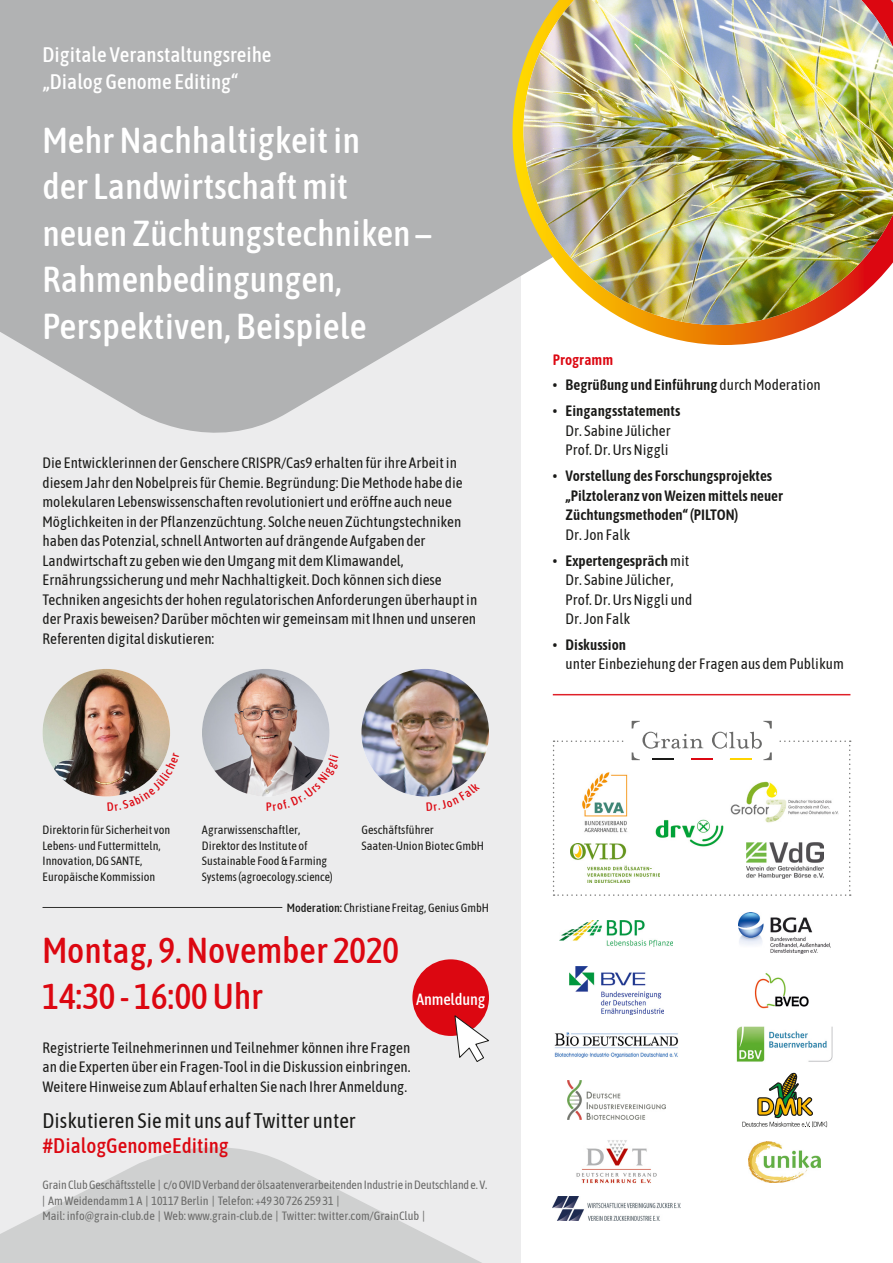
<style>
.page{position:relative;width:893px;height:1263px;background:#fff}
.page>*{position:absolute;margin:0;border:0;box-sizing:border-box;transform-origin:0 0}
.t1{font:500 36px/46.5px "Asap Condensed";color:#fff}
.t2{font:500 36px "Asap Condensed";color:#dc0711}
.t3{font:21px/25.5px "Asap Condensed";color:#1a1a18}
.t4{font:500 21px/27px "Asap Condensed";color:#fff}
.t5{font:500 16.2px "Asap Condensed";letter-spacing:-.01em;color:#fff}
.t6{font:15px/19.5px "Asap Condensed";color:#1a1a18}
.t7{font:600 15px/19.5px "Asap Condensed";color:#1a1a18}
.t8{font:600 15px "Asap Condensed";color:#dc0711}
.t9{font:12px/15.6px "Asap Condensed";color:#1a1a18}
.t10{font:12px/15.6px "Asap Condensed";color:#6a6a69}
.s1{font-weight:500}
.s2{font-weight:500;color:#dc0711}
.s3{font-weight:400}
.s4{font-weight:600}
</style>
<div class="page">
<div style="left:0;top:0;width:521px;height:1263px;background:#ececed"></div>
<svg style="left:0;top:0;width:512px;height:433px;background:#b8b9ba"></svg>
<svg style="left:0;top:1127px;width:827px;height:136px"></svg>
<svg style="left:512px;top:0;width:303px;height:345px"></svg>
<img style="left:523px;top:0;width:370px;height:325px">
<hr style="left:553px;top:694px;width:297px;height:1px;background:#dc0711">
<img style="left:43px;top:669px;width:127px;height:127px;border-radius:64px">
<img style="left:202px;top:669px;width:128px;height:127px;border-radius:64px">
<img style="left:361px;top:669px;width:128px;height:127px;border-radius:64px">
<hr style="left:43px;top:907px;width:239px;height:1px;background:#1a1a18">
<div style="left:412px;top:959px;width:77px;height:77px;background:#dc0711;border-radius:50%"></div>
<svg style="left:454px;top:1014px;width:35px;height:48px"></svg>
<svg style="left:553px;top:720px;width:298px;height:176px"></svg>
<svg style="left:570px;top:842px;width:91px;height:41px"></svg>
<img style="left:571px;top:844px;width:89px;height:38px">
<svg style="left:745px;top:842px;width:79px;height:37px"></svg>
<img style="left:746px;top:842px;width:77px;height:37px">
<img style="left:739px;top:912px;width:92px;height:42px">
<svg style="left:559px;top:920px;width:96px;height:27px"></svg>
<img style="left:560px;top:921px;width:113px;height:25px">
<svg style="left:551px;top:1196px;width:131px;height:26px"></svg>
<img style="left:553px;top:1197px;width:128px;height:23px">
<img style="left:754px;top:973px;width:55px;height:36px">
<img style="left:569px;top:967px;width:95px;height:47px">
<svg style="left:747px;top:1140px;width:75px;height:44px"></svg>
<img style="left:749px;top:1141px;width:72px;height:41px">
<img style="left:576px;top:1138px;width:81px;height:47px">
<svg style="left:742px;top:1073px;width:85px;height:54px"></svg>
<img style="left:567px;top:1080px;width:99px;height:40px">
<img style="left:554px;top:1032px;width:125px;height:25px">
<img style="left:736px;top:1026px;width:97px;height:36px">
<svg style="left:107px;top:753px;width:60px;height:44px"></svg>
<svg style="left:267px;top:754px;width:59px;height:42px"></svg>
<svg style="left:426px;top:781px;width:41px;height:16px"></svg>
<p class="t4" style="left:43px;top:41px;width:230px">Digitale Veranstaltungsreihe „Dialog Genome Editing“</p>
<p class="t1" style="left:43px;top:115px;width:390px">Mehr Nachhaltigkeit in<br>der Landwirtschaft mit neuen Züchtungstechniken –<br>Rahmenbedingungen,<br>Perspektiven, Beispiele</p>
<p class="t6" style="left:43px;top:452px;width:436px">Die Entwicklerinnen der Genschere CRISPR/Cas9 erhalten für ihre Arbeit in diesem Jahr den Nobelpreis für Chemie. Begründung: Die Methode habe die molekularen Lebenswissenschaften revolutioniert und eröffne auch neue Möglichkeiten in der Pflanzenzüchtung. Solche neuen Züchtungstechniken haben das Potenzial, schnell Antworten auf drängende Aufgaben der Landwirtschaft zu geben wie den Umgang mit dem Klimawandel, Ernährungssicherung und mehr Nachhaltigkeit. Doch können sich diese Techniken angesichts der hohen regulatorischen Anforderungen überhaupt in der Praxis beweisen? Darüber möchten wir gemeinsam mit Ihnen und unseren Referenten digital diskutieren:</p>
<p class="t9" style="left:43px;top:821px;width:129px">Direktorin für Sicherheit von<br>Lebens- und Futtermitteln,<br>Innovation, DG SANTE,<br>Europäische Kommission</p>
<p class="t9" style="left:202px;top:821px;width:132px">Agrarwissenschaftler,<br>Direktor des Institute of<br>Sustainable Food &amp; Farming<br>Systems (agroecology.science)</p>
<p class="t9" style="left:361px;top:821px;width:124px">Geschäftsführer<br>Saaten-Union Biotec GmbH</p>
<p class="t9" style="left:287px;top:899px;width:204px"><span class="s1">Moderation:</span> Christiane Freitag, Genius GmbH</p>
<p class="t2" style="left:43px;top:926px;width:358px">Montag, 9. November 2020</p>
<p class="t2" style="left:43px;top:973px;width:222px">14:30 - 16:00 Uhr</p>
<p class="t5" style="left:416px;top:988px;width:71px">Anmeldung</p>
<p class="t6" style="left:43px;top:1037px;width:369px;text-align:justify">Registrierte Teilnehmerinnen und Teilnehmer können ihre Fragen an die Experten über ein Fragen-Tool in die Diskussion einbringen.<br>Weitere Hinweise zum Ablauf erhalten Sie nach Ihrer Anmeldung.</p>
<p class="t3" style="left:43px;top:1107px;width:315px">Diskutieren Sie mit uns auf Twitter unter <span class="s2">#DialogGenomeEditing</span></p>
<p class="t10" style="left:43px;top:1177px;width:446px">Grain Club Geschäftsstelle | c/o OVID Verband der ölsaatenverarbeitenden Industrie in Deutschland e. V. | Am Weidendamm 1 A | 10117 Berlin | Telefon: +49 30 726 259 31 |<br>Mail: info@grain-club.de | Web: www.grain-club.de | Twitter: twitter.com/GrainClub |</p>
<p class="t8" style="left:553px;top:349px;width:62px">Programm</p>
<p class="t7" style="left:553px;top:375px;width:269px"><span class="s3">•</span> Begrüßung und Einführung <span class="s3">durch Moderation</span></p>
<p class="t6" style="left:553px;top:401px;width:129px;text-align:center">• <span class="s4">Eingangsstatements<br></span>Dr. Sabine Jülicher<br>Prof. Dr. Urs Niggli</p>
<p class="t7" style="left:566px;top:466px;width:219px;text-indent:-13px"><span class="s3">•</span> Vorstellung des Forschungsprojektes „Pilztoleranz von Weizen mittels neuer<br>Züchtungsmethoden“ (PILTON)<br><span class="s3">Dr. Jon Falk</span></p>
<p class="t6" style="left:566px;top:550px;width:128px;text-indent:-13px">• <span class="s4">Expertengespräch</span> mit<br>Dr. Sabine Jülicher,<br>Prof. Dr. Urs Niggli und<br>Dr. Jon Falk</p>
<p class="t6" style="left:566px;top:634px;width:280px;text-indent:-13px">• <span class="s4">Diskussion<br></span>unter Einbeziehung der Fragen aus dem Publikum</p>
</div>
